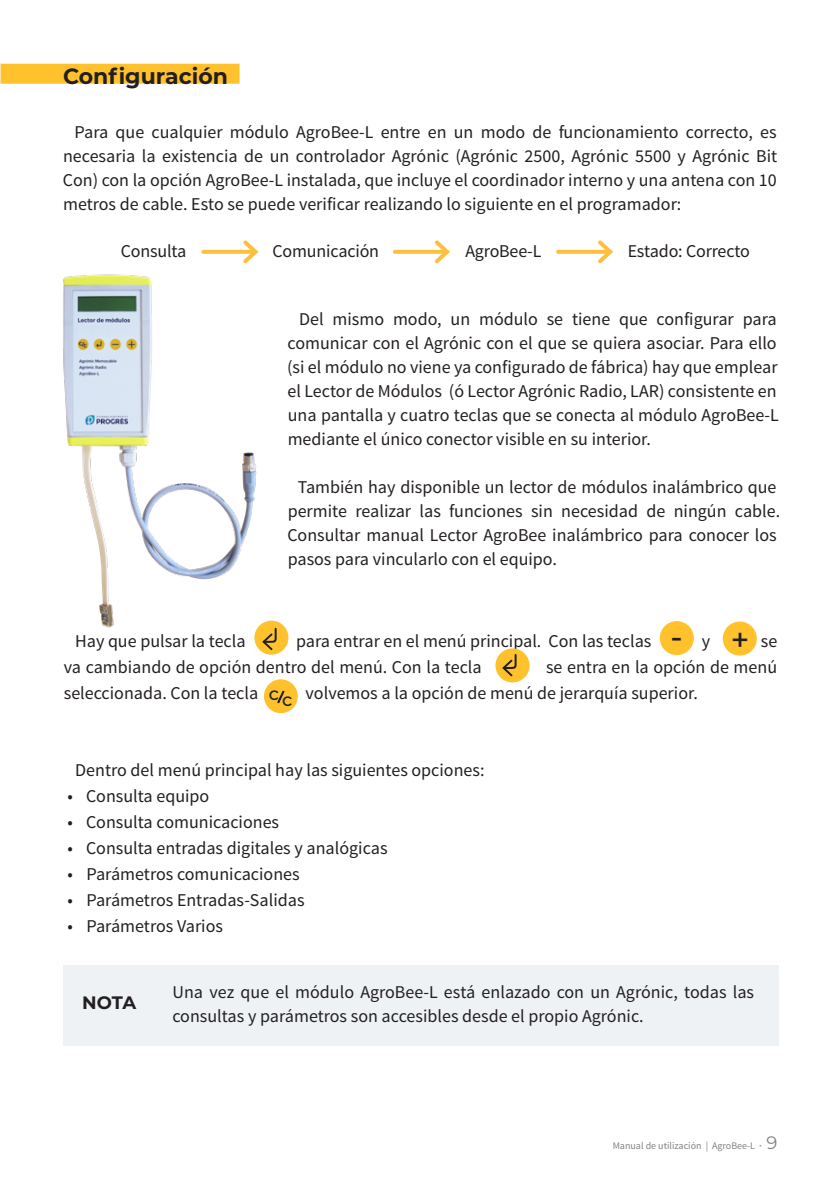
<style>
.page{position:relative;width:840px;height:1191px;background:#fff}
.page>*{position:absolute;margin:0;border:0;box-sizing:border-box;transform-origin:0 0}
.t1{font:500 32px "Montserrat";color:#231f20}
.t2{font:700 22px "Montserrat";color:#231f20}
.t3{font:18px/24px "Source Sans Pro";color:#231f20}
.t4{font:700 18px "Montserrat";color:#231f20}
.t5{font:500 18px "Montserrat";color:#231f20}
.t6{font:10px "Source Sans Pro";color:#808285}
.s1{font-weight:600}
.s2{font-family:"Montserrat";font-size:18px}
</style>
<div class="page">
<div style="left:1px;top:64px;width:238px;height:20px;background:#ffc22c"></div>
<svg style="left:243px;top:240px;width:11px;height:8px"></svg>
<svg style="left:394px;top:250px;width:37px;height:4px"></svg>
<svg style="left:431px;top:240px;width:19px;height:24px"></svg>
<svg style="left:557px;top:250px;width:37px;height:4px"></svg>
<svg style="left:594px;top:240px;width:19px;height:24px"></svg>
<div style="left:722px;top:621px;width:34px;height:34px;background:#ffc22c;border-radius:50%"></div>
<div style="left:659px;top:621px;width:34px;height:34px;background:#ffc22c;border-radius:50%"></div>
<div style="left:264px;top:679px;width:33px;height:34px;background:#ffc22c;border-radius:50%"></div>
<svg style="left:277px;top:690px;width:7px;height:13px"></svg>
<div style="left:495px;top:648px;width:34px;height:34px;background:#ffc22c;border-radius:50%"></div>
<svg style="left:500px;top:653px;width:17px;height:25px"></svg>
<div style="left:254px;top:620px;width:34px;height:34px;background:#ffc22c;border-radius:50%"></div>
<svg style="left:260px;top:627px;width:17px;height:25px"></svg>
<div style="left:63px;top:965px;width:714px;height:80px;background:#eff2f5"></div>
<img style="left:63px;top:248px;width:208px;height:401px">
<p class="t2" style="left:63px;top:60px;width:166px">Configuración</p>
<p class="t3" style="left:63px;top:121px;width:715px;text-align:justify;text-indent:12px">Para que cualquier módulo AgroBee-L entre en un modo de funcionamiento correcto, es necesaria la existencia de un controlador Agrónic (Agrónic 2500, Agrónic 5500 y Agrónic Bit Con) con la opción AgroBee-L instalada, que incluye el coordinador interno y una antena con 10 metros de cable. Esto se puede verificar realizando lo siguiente en el programador:</p>
<p class="t3" style="left:121px;top:239px;width:67px">Consulta</p>
<p class="t3" style="left:272px;top:239px;width:108px">Comunicación</p>
<p class="t3" style="left:465px;top:239px;width:77px">AgroBee-L</p>
<p class="t3" style="left:627px;top:239px;width:124px">Estado: Correcto</p>
<p class="t3" style="left:287px;top:307px;width:493px;text-indent:12px">Del mismo modo, un módulo se tiene que configurar para comunicar con el Agrónic con el que se quiera asociar. Para ello (si el módulo no viene ya configurado de fábrica) hay que emplear el Lector de Módulos (ó Lector Agrónic Radio, LAR) consistente en una pantalla y cuatro teclas que se conecta al módulo AgroBee-L mediante el único conector visible en su interior.</p>
<p class="t3" style="left:287px;top:475px;width:494px;text-indent:10px">También hay disponible un lector de módulos inalámbrico que permite realizar las funciones sin necesidad de ningún cable.<br>Consultar manual Lector AgroBee inalámbrico para conocer los pasos para vincularlo con el equipo.</p>
<h1 class="t1" style="left:670px;top:616px;width:80px">- +</h1>
<p class="t3" style="left:75px;top:629px;width:172px">Hay que pulsar la tecla</p>
<p class="t3" style="left:296px;top:629px;width:356px">para entrar en el menú principal. Con las teclas</p>
<p class="t3" style="left:701px;top:629px;width:10px">y</p>
<p class="t3" style="left:760px;top:629px;width:18px">se</p>
<p class="t3" style="left:64px;top:655px;width:419px">va cambiando de opción dentro del menú. Con la tecla</p>
<p class="t3" style="left:545px;top:655px;width:232px">se entra en la opción de menú</p>
<p class="t3" style="left:64px;top:681px;width:196px">seleccionada. Con la tecla</p>
<p class="t3" style="left:305px;top:681px;width:393px">volvemos a la opción de menú de jerarquía superior.</p>
<p class="t5" style="left:269px;top:684px;width:25px">cc</p>
<p class="t3" style="left:75px;top:758px;width:410px">Dentro del menú principal hay las siguientes opciones:</p>
<p class="t3" style="left:67px;top:784px;width:143px">• Consulta equipo</p>
<p class="t3" style="left:67px;top:810px;width:213px">• Consulta comunicaciones</p>
<p class="t3" style="left:67px;top:836px;width:321px">• Consulta entradas digitales y analógicas</p>
<p class="t3" style="left:67px;top:862px;width:233px">• Parámetros comunicaciones</p>
<p class="t3" style="left:67px;top:888px;width:238px">• Parámetros Entradas-Salidas</p>
<p class="t3" style="left:67px;top:914px;width:157px">• Parámetros Varios</p>
<p class="t4" style="left:82px;top:989px;width:55px">NOTA</p>
<p class="t3" style="left:172px;top:980px;width:583px">Una vez que el módulo AgroBee-L está enlazado con un Agrónic, todas las consultas y parámetros son accesibles desde el propio Agrónic.</p>
<p class="t6" style="left:612px;top:1139px;width:166px">Manual de utilización | AgroBee-L <span class="s1">·</span> <span class="s2">9</span></p>
</div>
